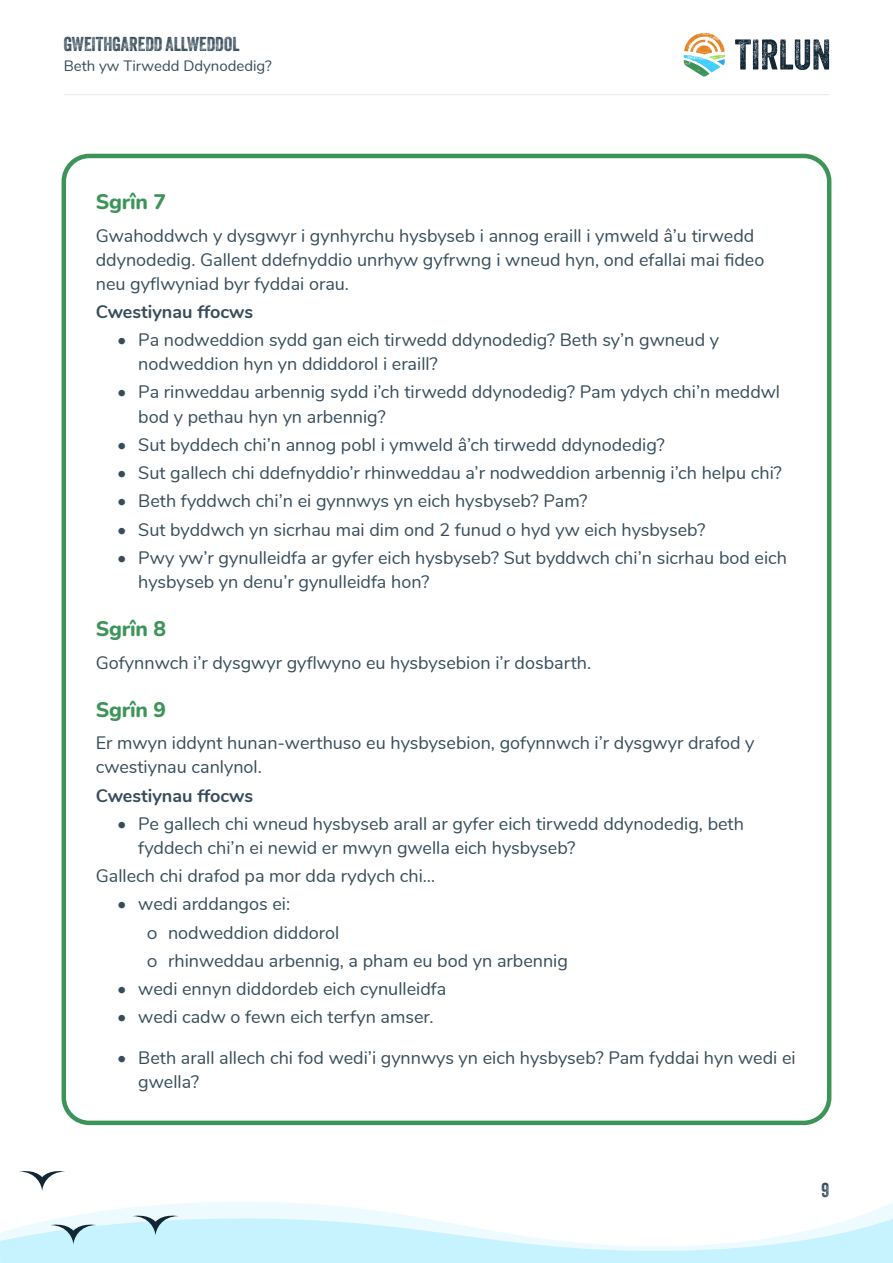
<style>
.page{position:relative;width:893px;height:1263px;background:#fff}
.page>*{position:absolute;margin:0;border:0;box-sizing:border-box;transform-origin:0 0}
.Page_section_heading{font:800 21px "Nunito";letter-spacing:-.01em;color:#3d9459}
.t1{font:19.5px "Veneer Two";color:#374c5a}
.Body_text{font:18px/24px "Nunito";color:#374c5a}
.Body_text-2{font:700 18px "Nunito";color:#374c5a}
.t2{font:15px "Nunito";color:#374c5a}
</style>
<div class="page">
<svg style="left:735px;top:39px;width:94px;height:31px"></svg>
<svg style="left:684px;top:33px;width:41px;height:44px"></svg>
<hr style="left:64px;top:94px;width:765px;height:1px;background:#e6e7e9">
<svg style="left:93px;top:1202px;width:800px;height:11px"></svg>
<div style="left:62px;top:154px;width:769px;height:971px;border:4px solid #3d9459;border-radius:26px"></div>
<svg style="left:19px;top:1171px;width:46px;height:20px"></svg>
<svg style="left:0;top:1213px;width:893px;height:50px"></svg>
<p class="t1" style="left:64px;top:32px;width:177px">GWEITHGAREDD ALLWEDDOL</p>
<p class="t2" style="left:64px;top:54px;width:210px">Beth yw Tirwedd Ddynodedig?</p>
<p class="Page_section_heading" style="left:96px;top:187px;width:72px">Sgrîn 7</p>
<p class="Body_text" style="left:96px;top:222px;width:670px">Gwahoddwch y dysgwyr i gynhyrchu hysbyseb i annog eraill i ymweld â’u tirwedd ddynodedig. Gallent ddefnyddio unrhyw gyfrwng i wneud hyn, ond efallai mai fideo neu gyflwyniad byr fyddai orau.</p>
<p class="Body_text-2" style="left:96px;top:298px;width:159px">Cwestiynau ffocws</p>
<p class="Body_text" style="left:138px;top:327px;width:582px;text-indent:-21px">• Pa nodweddion sydd gan eich tirwedd ddynodedig? Beth sy’n gwneud y nodweddion hyn yn ddiddorol i eraill?</p>
<p class="Body_text" style="left:138px;top:379px;width:643px;text-indent:-21px">• Pa rinweddau arbennig sydd i’ch tirwedd ddynodedig? Pam ydych chi’n meddwl bod y pethau hyn yn arbennig?</p>
<p class="Body_text" style="left:117px;top:431px;width:549px">• Sut byddech chi’n annog pobl i ymweld â’ch tirwedd ddynodedig?</p>
<p class="Body_text" style="left:117px;top:460px;width:666px">• Sut gallech chi ddefnyddio’r rhinweddau a’r nodweddion arbennig i’ch helpu chi?</p>
<p class="Body_text" style="left:117px;top:488px;width:472px">• Beth fyddwch chi’n ei gynnwys yn eich hysbyseb? Pam?</p>
<p class="Body_text" style="left:117px;top:516px;width:590px">• Sut byddwch yn sicrhau mai dim ond 2 funud o hyd yw eich hysbyseb?</p>
<p class="Body_text" style="left:138px;top:544px;width:650px;text-indent:-21px">• Pwy yw’r gynulleidfa ar gyfer eich hysbyseb? Sut byddwch chi’n sicrhau bod eich hysbyseb yn denu’r gynulleidfa hon?</p>
<p class="Page_section_heading" style="left:96px;top:614px;width:72px">Sgrîn 8</p>
<p class="Body_text" style="left:96px;top:649px;width:497px">Gofynnwch i’r dysgwyr gyflwyno eu hysbysebion i’r dosbarth.</p>
<p class="Page_section_heading" style="left:96px;top:694px;width:72px">Sgrîn 9</p>
<p class="Body_text" style="left:96px;top:730px;width:660px">Er mwyn iddynt hunan-werthuso eu hysbysebion, gofynnwch i’r dysgwyr drafod y cwestiynau canlynol.</p>
<p class="Body_text-2" style="left:96px;top:782px;width:159px">Cwestiynau ffocws</p>
<p class="Body_text" style="left:138px;top:810px;width:607px;text-indent:-21px">• Pe gallech chi wneud hysbyseb arall ar gyfer eich tirwedd ddynodedig, beth fyddech chi’n ei newid er mwyn gwella eich hysbyseb?</p>
<p class="Body_text" style="left:96px;top:863px;width:341px">Gallech chi drafod pa mor dda rydych chi…</p>
<p class="Body_text" style="left:117px;top:891px;width:175px">• wedi arddangos ei:</p>
<p class="Body_text" style="left:168px;top:919px;width:173px">nodweddion diddorol</p>
<p class="Body_text" style="left:168px;top:947px;width:401px">rhinweddau arbennig, a pham eu bod yn arbennig</p>
<p class="Body_text" style="left:117px;top:976px;width:331px">• wedi ennyn diddordeb eich cynulleidfa</p>
<p class="Body_text" style="left:117px;top:1004px;width:318px">• wedi cadw o fewn eich terfyn amser.</p>
<p class="Body_text" style="left:138px;top:1045px;width:659px;text-indent:-21px">• Beth arall allech chi fod wedi’i gynnwys yn eich hysbyseb? Pam fyddai hyn wedi ei gwella?</p>
<p class="t1" style="left:821px;top:1178px;width:9px">9</p>
</div>
